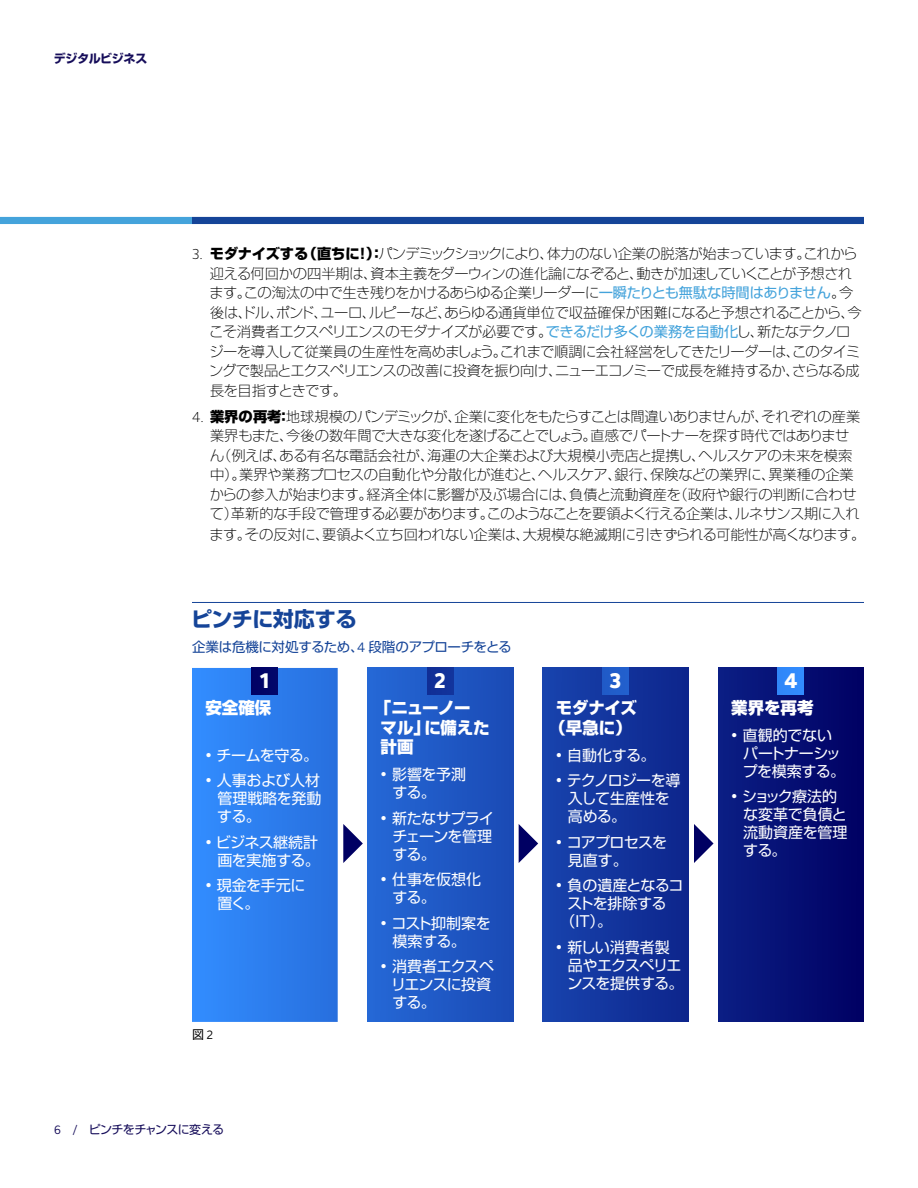
<style>
.page{position:relative;width:918px;height:1188px;background:#fff}
.page>*{position:absolute;margin:0;border:0;box-sizing:border-box;transform-origin:0 0}
.t1{font:700 21px "Shin Go Pro";letter-spacing:-.025em;color:#154498}
.t2{font:800 21px "Cognizant Sans";color:#fff}
.t3{font:800 16.5px/19.8px "Shin Go Pro";letter-spacing:-.01em;color:#fff}
.t4{font:15px/18px "Shin Go Pro";letter-spacing:-.03em;color:#fff}
.t5{font:15px/18px "Shin Go Pro";letter-spacing:-.01em;color:#fff}
.t6{font:15px/18px "Shin Go Pro";letter-spacing:-.055em;color:#fff}
.t7{font:15px "Shin Go Pro";letter-spacing:-.05em;color:#fff}
.t8{font:300 expanded 14.25px/19.5px "Shin Go Pro";letter-spacing:-.03em;color:#000}
.t9{font:13.5px "Shin Go Pro";letter-spacing:-.03em;color:#154498}
.t10{font:12px "Shin Go Pro";letter-spacing:-.06em;color:#160d5a}
.t11{font:700 12px "Shin Go Pro";letter-spacing:-.03em;color:#160d5a}
.t12{font:12px "Shin Go Pro";color:#000}
.s1{font-family:"Cognizant Sans";font-stretch:normal}
.s2{font-weight:800;font-stretch:normal}
.s3{font-weight:400;font-stretch:normal;color:#44a3db}
.s4{font-family:"Cognizant Sans"}
</style>
<div class="page">
<div style="left:192px;top:217px;width:672px;height:7px;background:#154498"></div>
<div style="left:0;top:217px;width:192px;height:7px;background:#44a3db"></div>
<svg style="left:192px;top:668px;width:146px;height:354px;background:#2c7eee"></svg>
<div style="left:252px;top:668px;width:26px;height:26px;background:#020468"></div>
<div style="left:367px;top:668px;width:146px;height:354px;background:linear-gradient(to right,#2568d7,#1a4ab5)"></div>
<div style="left:543px;top:668px;width:145px;height:354px;background:linear-gradient(to right,#1843ae,#0d258c)"></div>
<div style="left:718px;top:668px;width:146px;height:354px;background:linear-gradient(to right,#0b1f85,#000063)"></div>
<svg style="left:343px;top:824px;width:20px;height:39px"></svg>
<svg style="left:519px;top:824px;width:19px;height:39px"></svg>
<svg style="left:694px;top:824px;width:20px;height:39px"></svg>
<div style="left:427px;top:668px;width:26px;height:26px;background:#113099"></div>
<div style="left:603px;top:668px;width:26px;height:26px;background:#215dca"></div>
<div style="left:778px;top:668px;width:26px;height:26px;background:#318afb"></div>
<hr style="left:192px;top:602px;width:672px;height:1px;background:#154498">
<p class="t11" style="left:54px;top:49px;width:95px">デジタルビジネス</p>
<p class="t8" style="left:209px;top:242px;width:654px;text-indent:-17px"><span class="s1">3.</span> <span class="s2">モダナイズする（直ちに！）：</span>パンデミックショックにより、体力のない企業の脱落が始まっています。これから迎える何回かの四半期は、資本主義をダーウィンの進化論になぞると、動きが加速していくことが予想されます。この淘汰の中で生き残りをかけるあらゆる企業リーダーに<span class="s3">一瞬たりとも無駄な時間はありません</span>。今後は、ドル、ポンド、ユーロ、ルピーなど、あらゆる通貨単位で収益確保が困難になると予想されることから、今こそ消費者エクスペリエンスのモダナイズが必要です。<span class="s3">できるだけ多くの業務を自動化</span>し、新たなテクノロジーを導入して従業員の生産性を高めましょう。これまで順調に会社経営をしてきたリーダーは、このタイミングで製品とエクスペリエンスの改善に投資を振り向け、ニューエコノミーで成長を維持するか、さらなる成長を目指すときです。</p>
<p class="t8" style="left:210px;top:405px;width:652px;text-indent:-18px"><span class="s1">4.</span> <span class="s2">業界の再考：</span>地球規模のパンデミックが、企業に変化をもたらすことは間違いありませんが、それぞれの産業業界もまた、今後の数年間で大きな変化を遂げることでしょう。直感でパートナーを探す時代ではありません（例えば、ある有名な電話会社が、海運の大企業および大規模小売店と提携し、ヘルスケアの未来を模索中）。業界や業務プロセスの自動化や分散化が進むと、ヘルスケア、銀行、保険などの業界に、異業種の企業からの参入が始まります。経済全体に影響が及ぶ場合には、負債と流動資産を（政府や銀行の判断に合わせて）革新的な手段で管理する必要があります。このようなことを要領よく行える企業は、ルネサンス期に入れ</p>
<p class="t8" style="left:209px;top:523px;width:657px">ます。その反対に、要領よく立ち回われない企業は、大規模な絶滅期に引きずられる可能性が高くなります。</p>
<h1 class="t1" style="left:191px;top:602px;width:167px">ピンチに対応する</h1>
<p class="t9" style="left:192px;top:636px;width:321px">企業は危機に対処するため、<span class="s4">4</span> 段階のアプローチをとる</p>
<h1 class="t2" style="left:260px;top:667px;width:12px">1</h1>
<h1 class="t2" style="left:435px;top:667px;width:13px">2</h1>
<h1 class="t2" style="left:609px;top:667px;width:14px">3</h1>
<h1 class="t2" style="left:784px;top:667px;width:15px">4</h1>
<p class="t3" style="left:205px;top:696px;width:67px">安全確保</p>
<p class="t4" style="left:205px;top:744px;width:114px">• チームを守る。</p>
<p class="t4" style="left:217px;top:770px;width:106px;text-align:justify;text-indent:-12px">• 人事および人材管理戦略を発動する。</p>
<p class="t4" style="left:205px;top:831px;width:116px;text-align:right">• ビジネス継続計画を実施する。</p>
<p class="t4" style="left:217px;top:875px;width:90px;text-indent:-12px">• 現金を手元に置く。</p>
<p class="t12" style="left:192px;top:1024px;width:23px">図 <span class="s4">2</span></p>
<p class="t3" style="left:381px;top:696px;width:110px;text-indent:-6px">「ニューノーマル」に備えた計画</p>
<p class="t4" style="left:392px;top:764px;width:75px;text-indent:-12px">• 影響を予測する。</p>
<p class="t4" style="left:392px;top:807px;width:103px;text-indent:-12px">• 新たなサプライチェーンを管理する。</p>
<p class="t4" style="left:392px;top:869px;width:90px;text-indent:-12px">• 仕事を仮想化する。</p>
<p class="t4" style="left:393px;top:912px;width:100px;text-indent:-12px">• コスト抑制案を模索する。</p>
<p class="t6" style="left:391px;top:956px;width:105px;text-indent:-11px">• 消費者エクスペリエンスに投資する。</p>
<p class="t3" style="left:549px;top:696px;width:89px;text-align:center">モダナイズ（早急に）</p>
<p class="t4" style="left:556px;top:744px;width:101px">• 自動化する。</p>
<p class="t4" style="left:568px;top:770px;width:114px;text-indent:-12px">• テクノロジーを導入して生産性を高める。</p>
<p class="t4" style="left:568px;top:831px;width:101px;text-indent:-12px">• コアプロセスを見直す。</p>
<p class="t7" style="left:556px;top:873px;width:129px">• 負の遺産となるコ</p>
<p class="t4" style="left:568px;top:893px;width:100px">ストを排除する</p>
<p class="t4" style="left:560px;top:911px;width:53px">（IT）。</p>
<p class="t4" style="left:567px;top:936px;width:118px;text-indent:-11px">• 新しい消費者製品やエクスペリエンスを提供する。</p>
<p class="t3" style="left:731px;top:696px;width:84px">業界を再考</p>
<p class="t4" style="left:743px;top:724px;width:104px;text-indent:-11px">• 直観的でないパートナーシップを模索する。</p>
<p class="t5" style="left:743px;top:786px;width:106px;text-indent:-12px">• ショック療法的な変革で負債と流動資産を管理する。</p>
<p class="t10" style="left:54px;top:1120px;width:172px"><span class="s4">6 /</span> ピンチをチャンスに変える</p>
</div>
